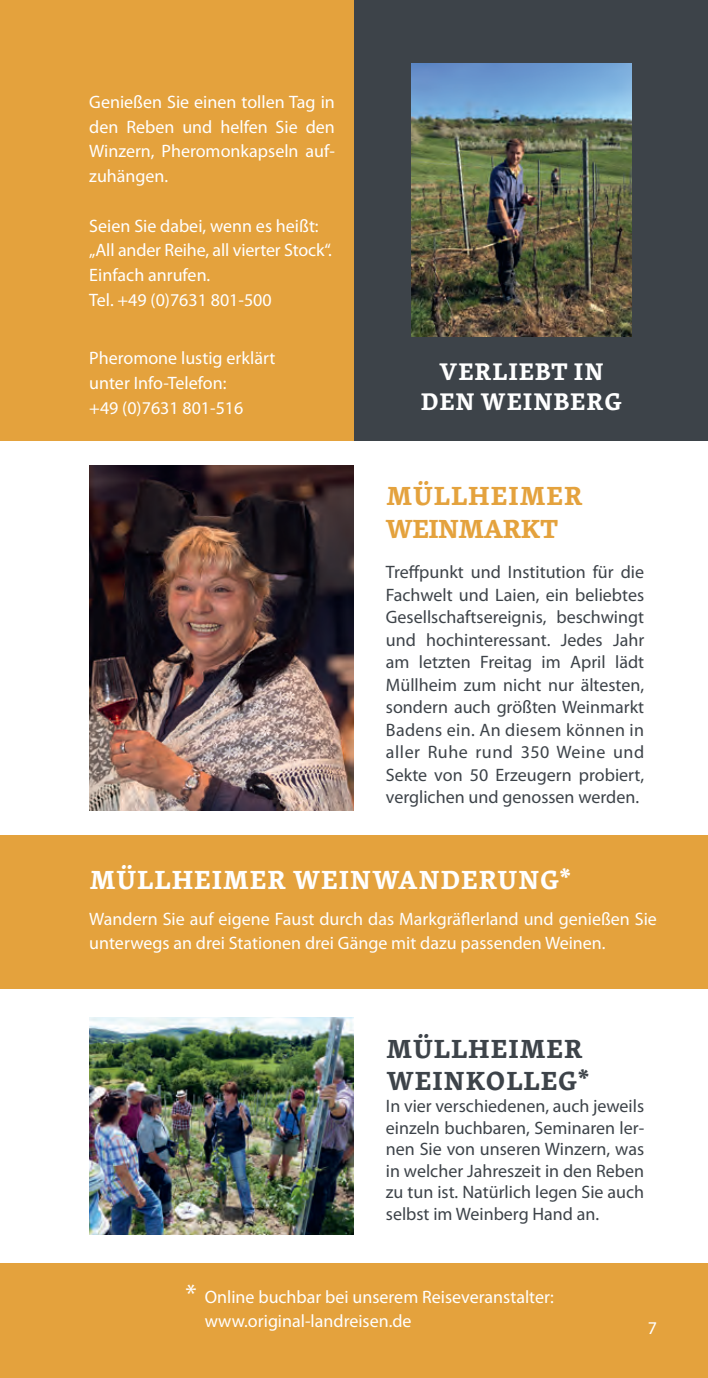
<style>
.page{position:relative;width:708px;height:1378px;background:#fff}
.page>*{position:absolute;margin:0;border:0;box-sizing:border-box;transform-origin:0 0}
.t1{font:700 27px "Skolar Latin";letter-spacing:.06em;color:#fff}
.t2{font:700 27px/32.4px "Skolar Latin";letter-spacing:.06em;color:#3d4349}
.t3{font:700 27px/32.4px "Skolar Latin";letter-spacing:.06em;color:#e4a23d}
.t4{font:700 24.75px/29.7px "Skolar Latin";letter-spacing:.06em;color:#fff;text-align:center}
.t5{font:18px/22.5px "Myriad Pro";color:#3d4349;text-align:justify}
.t6{font:18px/24.8px "Myriad Pro";color:#fff}
.s1{font-size:27px}
</style>
<div class="page">
<div style="left:0;top:1263px;width:708px;height:115px;background:#e4a23d"></div>
<div style="left:0;top:0;width:354px;height:440px;background:#e4a23d"></div>
<div style="left:354px;top:0;width:354px;height:440px;background:#3d4349"></div>
<img style="left:411px;top:64px;width:220px;height:272px">
<div style="left:0;top:836px;width:708px;height:153px;background:#e4a23d"></div>
<img style="left:89px;top:1017px;width:265px;height:217px">
<img style="left:89px;top:466px;width:265px;height:344px">
<p class="t6" style="left:89px;top:89px;width:247px;text-align:justify">Genießen Sie einen tollen Tag in den Reben und helfen Sie den Winzern, Pheromonkapseln auf&shy;zuhängen.</p>
<p class="t6" style="left:89px;top:213px;width:244px">Seien Sie dabei, wenn es heißt: „All ander Reihe, all vierter Stock“.<br>Einfach anrufen.<br>Tel. +49 (0)7631 801-500</p>
<p class="t6" style="left:89px;top:346px;width:188px">Pheromone lustig erklärt unter Info-Telefon:<br>+49 (0)7631 801-516</p>
<h2 class="t4" style="left:421px;top:356px;width:202px">VERLIEBT IN<br>DEN WEINBERG</h2>
<h1 class="t3" style="left:386px;top:478px;width:198px">MÜLLHEIMER<br>WEINMARKT</h1>
<p class="t5" style="left:386px;top:560px;width:260px">Treffpunkt und Institution für die Fachwelt und Laien, ein beliebtes Gesellschaftsereignis, beschwingt und hochinteressant. Jedes Jahr am letzten Freitag im April lädt Müllheim zum nicht nur ältesten, sondern auch größten Weinmarkt Badens ein. An diesem können in aller Ruhe rund 350 Weine und Sekte von 50 Erzeugern probiert, verglichen und genossen werden.</p>
<h1 class="t1" style="left:90px;top:858px;width:482px">MÜLLHEIMER WEINWANDERUNG*</h1>
<p class="t6" style="left:89px;top:906px;width:569px">Wandern Sie auf eigene Faust durch das Markgräflerland und genießen Sie unterwegs an drei Stationen drei Gänge mit dazu passenden Weinen.</p>
<h1 class="t2" style="left:387px;top:1031px;width:204px">MÜLLHEIMER<br>WEINKOLLEG*</h1>
<p class="t5" style="left:386px;top:1095px;width:260px;line-height:21.6px">In vier verschiedenen, auch jeweils einzeln buchbaren, Seminaren ler&shy;nen Sie von unseren Winzern, was in welcher Jahreszeit in den Reben zu tun ist. Natürlich legen Sie auch selbst im Weinberg Hand an.</p>
<p class="t6" style="left:205px;top:1284px;width:351px;text-indent:-19px"><span class="s1">*</span> Online buchbar bei unserem Reiseveranstalter: www.original-landreisen.de</p>
<p class="t6" style="left:648px;top:1315px;width:11px">7</p>
</div>
